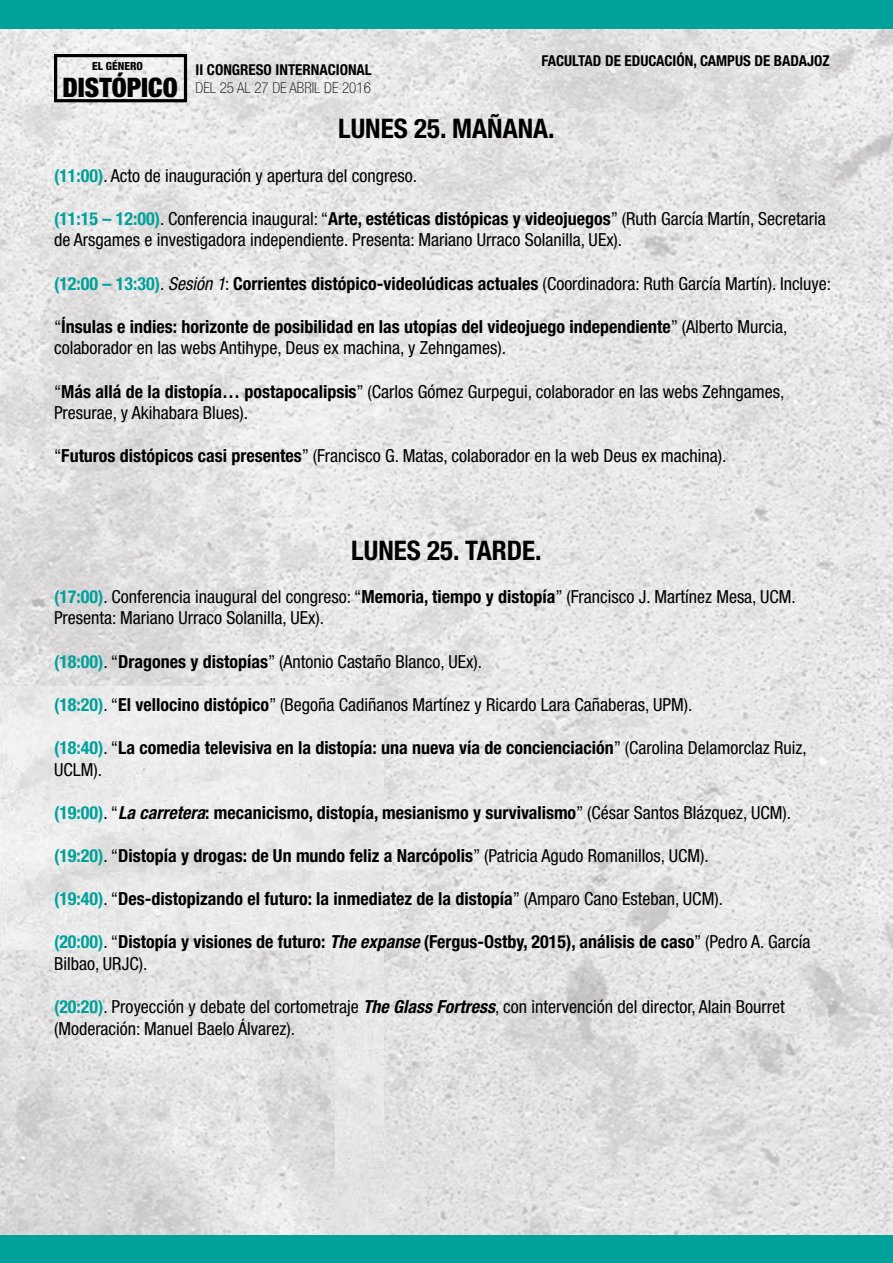
<style>
.page{position:relative;width:893px;height:1263px;background:#fff}
.page>*{position:absolute;margin:0;border:0;box-sizing:border-box;transform-origin:0 0}
.t1{font:700 condensed 27px "Helvetica Neue LT Pro";color:#000}
.t2{font:900 condensed 26.85px "Helvetica Neue LT Pro";color:#000}
.t3{font:condensed 18px/21.6px "Helvetica Neue LT Pro";color:#000}
.t4{font:700 condensed 18px/21.6px "Helvetica Neue LT Pro";color:#000}
.t5{font:700 condensed 15px "Helvetica Neue LT Pro";color:#000}
.t6{font:100 condensed 15px "Helvetica Neue LT Pro";color:#000}
.t7{font:800 condensed 11.25px "Helvetica Neue LT Pro";color:#000}
.s1{font-weight:700;color:#00a19a}
.s2{font-weight:700}
.s3{font-style:italic}
.s4{font-weight:400}
.s5{color:#00a19a}
.s6{font-weight:700;font-style:italic}
</style>
<div class="page">
<img style="left:0;top:29px;width:893px;height:1206px">
<div style="left:335px;top:686px;width:49px;height:549px;background:#e7e7e7"></div>
<img style="left:0;top:686px;width:336px;height:263px">
<svg style="left:54px;top:54px;width:133px;height:48px"></svg>
<div style="left:0;top:0;width:893px;height:29px;background:#00a19a"></div>
<div style="left:0;top:1235px;width:893px;height:28px;background:#00a19a"></div>
<p class="t7" style="left:92px;top:59px;width:52px">EL GÉNERO</p>
<h2 class="t2" style="left:63px;top:71px;width:117px">DISTÓPICO</h2>
<p class="t5" style="left:196px;top:61px;width:178px">II CONGRESO INTERNACIONAL</p>
<p class="t6" style="left:196px;top:79px;width:177px">DEL 25 AL 27 DE ABRIL DE 2016</p>
<p class="t5" style="left:541px;top:52px;width:290px">FACULTAD DE EDUCACIÓN, CAMPUS DE BADAJOZ</p>
<h1 class="t1" style="left:338px;top:112px;width:218px">LUNES 25. MAÑANA.</h1>
<p class="t3" style="left:54px;top:164px;width:365px"><span class="s1">(11:00)</span>. Acto de inauguración y apertura del congreso.</p>
<p class="t3" style="left:54px;top:207px;width:773px"><span class="s1">(11:15 – 12:00)</span>. Conferencia inaugural: “<span class="s2">Arte, estéticas distópicas y videojuegos</span>” (Ruth García Martín, Secretaria de Arsgames e investigadora independiente. Presenta: Mariano Urraco Solanilla, UEx).</p>
<p class="t3" style="left:54px;top:272px;width:779px"><span class="s1">(12:00 – 13:30)</span>. <span class="s3">Sesión 1</span>: <span class="s2">Corrientes distópico-videolúdicas actuales</span> (Coordinadora: Ruth García Martín). Incluye:</p>
<p class="t4" style="left:54px;top:315px;width:735px"><span class="s4">“</span>Ínsulas e indies: horizonte de posibilidad en las utopías del videojuego independiente<span class="s4">” (Alberto Murcia, colaborador en las webs Antihype, Deus ex machina, y Zehngames).</span></p>
<p class="t3" style="left:54px;top:380px;width:732px">“<span class="s2">Más allá de la distopía… postapocalipsis</span>” (Carlos Gómez Gurpegui, colaborador en las webs Zehngames,<br>Presurae, y Akihabara Blues).</p>
<p class="t3" style="left:54px;top:445px;width:674px">“<span class="s2">Futuros distópicos casi presentes</span>” (Francisco G. Matas, colaborador en la web Deus ex machina).</p>
<h1 class="t1" style="left:351px;top:534px;width:192px">LUNES 25. TARDE.</h1>
<p class="t3" style="left:54px;top:585px;width:743px"><span class="s1">(17:00)</span>. Conferencia inaugural del congreso: “<span class="s2">Memoria, tiempo y distopía</span>” (Francisco J. Martínez Mesa, UCM.<br>Presenta: Mariano Urraco Solanilla, UEx).</p>
<p class="t3" style="left:54px;top:650px;width:430px"><span class="s1">(18:00)</span>. “<span class="s2">Dragones y distopías</span>” (Antonio Castaño Blanco, UEx).</p>
<p class="t3" style="left:54px;top:693px;width:640px"><span class="s1">(18:20)</span>. “<span class="s2">El vellocino distópico</span>” (Begoña Cadiñanos Martínez y Ricardo Lara Cañaberas, UPM).</p>
<p class="t4" style="left:54px;top:737px;width:754px"><span class="s5">(18:40)</span><span class="s4">. “</span>La comedia televisiva en la distopía: una nueva vía de concienciación<span class="s4">” (Carolina Delamorclaz Ruiz,<br>UCLM).</span></p>
<p class="t4" style="left:54px;top:801px;width:739px"><span class="s5">(19:00)</span><span class="s4">. “</span><span class="s3">La carretera</span>: mecanicismo, distopía, mesianismo y survivalismo<span class="s4">” (César Santos Blázquez, UCM).</span></p>
<p class="t4" style="left:54px;top:845px;width:656px"><span class="s5">(19:20)</span><span class="s4">. “</span>Distopía y drogas: de Un mundo feliz a Narcópolis<span class="s4">” (Patricia Agudo Romanillos, UCM).</span></p>
<p class="t4" style="left:54px;top:888px;width:670px"><span class="s5">(19:40)</span><span class="s4">. “</span>Des-distopizando el futuro: la inmediatez de la distopía<span class="s4">” (Amparo Cano Esteban, UCM).</span></p>
<p class="t4" style="left:54px;top:931px;width:758px"><span class="s5">(20:00)</span><span class="s4">. “</span>Distopía y visiones de futuro: <span class="s3">The expanse</span> (Fergus-Ostby, 2015), análisis de caso<span class="s4">” (Pedro A. García<br>Bilbao, URJC).</span></p>
<p class="t3" style="left:54px;top:996px;width:732px"><span class="s1">(20:20)</span>. Proyección y debate del cortometraje <span class="s6">The Glass Fortress</span>, con intervención del director, Alain Bourret (Moderación: Manuel Baelo Álvarez).</p>
</div>
